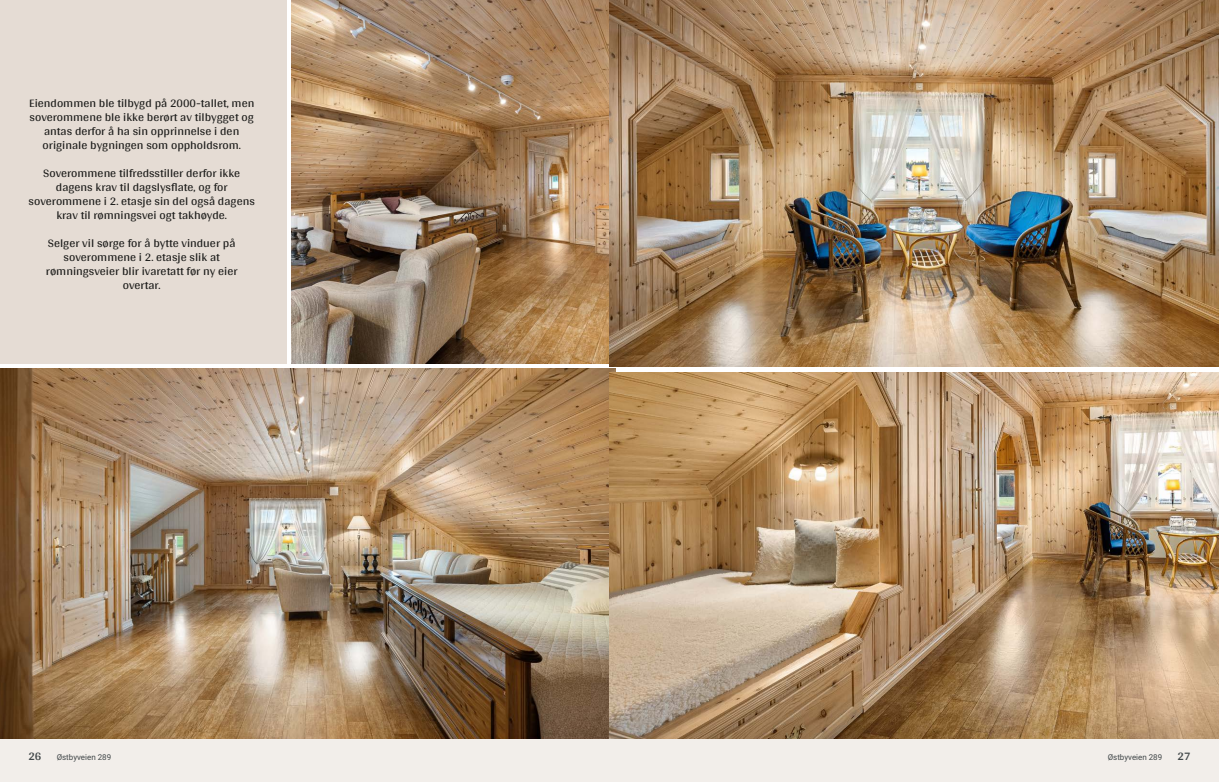
<style>
.page{position:relative;width:1219px;height:782px;background:#fff}
.page>*{position:absolute;margin:0;border:0;box-sizing:border-box;transform-origin:0 0}
.t1{font:12px/14px "Arya";color:#1d1d1b;text-align:center}
.t2{font:700 12px "Arya";color:#414749}
.t3{font:8px "Roboto Vitec";color:#414749}
</style>
<div class="page">
<img style="left:0;top:369px;width:615px;height:370px">
<img style="left:292px;top:0;width:317px;height:363px">
<div style="left:0;top:739px;width:612px;height:42px;background:#f2eeea"></div>
<div style="left:0;top:0;width:286px;height:363px;background:#e5dcd4"></div>
<img style="left:609px;top:0;width:610px;height:367px">
<img style="left:609px;top:372px;width:610px;height:367px">
<div style="left:607px;top:739px;width:612px;height:42px;background:#f2eeea"></div>
<p class="t1" style="left:29px;top:95px;width:227px">Eiendommen ble tilbygd på 2000‑tallet, men soverommene ble ikke berørt av tilbygget og antas derfor å ha sin opprinnelse i den originale bygningen som oppholdsrom.</p>
<p class="t1" style="left:29px;top:165px;width:228px">Soverommene tilfredsstiller derfor ikke dagens krav til dagslysflate, og for soverommene i 2. etasje sin del også dagens krav til rømningsvei ogt takhøyde.</p>
<p class="t1" style="left:46px;top:235px;width:193px">Selger vil sørge for å bytte vinduer på soverommene i 2. etasje slik at rømningsveier blir ivaretatt før ny eier overtar.</p>
<p class="t2" style="left:28px;top:749px;width:15px">26</p>
<p class="t3" style="left:57px;top:751px;width:56px">Østbyveien 289</p>
<p class="t3" style="left:1108px;top:751px;width:56px">Østbyveien 289</p>
<p class="t2" style="left:1177px;top:749px;width:15px">27</p>
</div>
